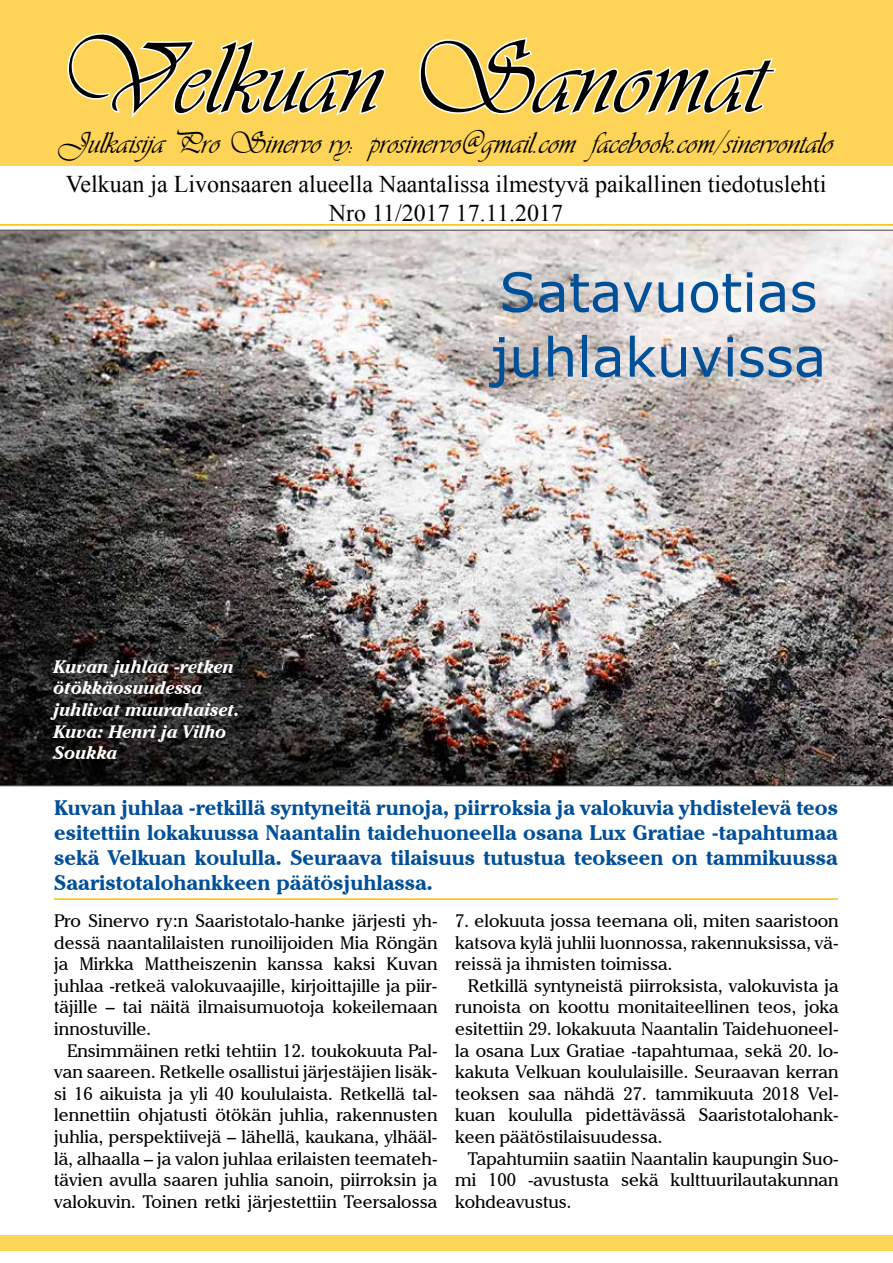
<style>
.page{position:relative;width:893px;height:1263px;background:#fff}
.page>*{position:absolute;margin:0;border:0;box-sizing:border-box;transform-origin:0 0}
.t1{font:105px "Vivaldii";color:#000}
.t2{font:54px/64.8px "Verdana";color:#004f99}
.t3{font:31.5px "Vivaldii";color:#000}
.t4{font:24px/28.8px "Times New Roman";color:#000;text-align:center}
.t5{font:700 21px/25.2px "Cheltenham IT Cby BT";color:#004f99;text-align:justify}
.t6{font:18px/21.6px "Cheltenham IT Cby BT";color:#000;text-align:justify}
.t7{font:italic 700 18px/21.6px "Cheltenham IT Cby BT";color:#fff}
</style>
<div class="page">
<img style="left:0;top:230px;width:893px;height:556px">
<div style="left:0;top:0;width:893px;height:166px;background:#fdd457"></div>
<svg style="left:67px;top:33px;width:319px;height:85px"></svg>
<svg style="left:419px;top:37px;width:358px;height:79px"></svg>
<hr style="left:0;top:224px;width:893px;height:2px;background:#fcbf00">
<div style="left:0;top:1235px;width:893px;height:16px;background:#fdd457"></div>
<hr style="left:54px;top:898px;width:784px;height:2px;background:#fcbf00">
<h1 class="t1" style="left:54px;top:18px;width:713px">Velkuan Sanomat</h1>
<h3 class="t3" style="left:59px;top:125px;width:776px">Julkaisija Pro Sinervo ry: prosinervo@gmail.com facebook.com/sinervontalo</h3>
<h3 class="t4" style="left:66px;top:169px;width:762px">Velkuan ja Livonsaaren alueella Naantalissa ilmestyvä paikallinen tiedotuslehti<br>Nro 11/2017 17.11.2017</h3>
<p class="t7" style="left:54px;top:655px;width:187px">Kuvan juhlaa -retken ötökkäosuudessa juhlivat muurahaiset.<br>Kuva: Henri ja Vilho<br>Soukka</p>
<h2 class="t2" style="left:490px;top:259px;width:337px">Satavuotias juhlakuvissa</h2>
<p class="t5" style="left:54px;top:794px;width:785px">Kuvan juhlaa -retkillä syntyneitä runoja, piirroksia ja valokuvia yhdistelevä teos esitettiin lokakuussa Naantalin taidehuoneella osana Lux Gratiae -tapahtumaa sekä Velkuan koululla. Seuraava tilaisuus tutustua teokseen on tammikuussa Saaristotalohankkeen päätösjuhlassa.</p>
<p class="t6" style="left:54px;top:909px;width:385px">Pro Sinervo ry:n Saaristotalo-hanke järjesti yh&shy;dessä naantalilaisten runoilijoiden Mia Röngän ja Mirkka Mattheiszenin kanssa kaksi Kuvan juhlaa -retkeä valokuvaajille, kirjoittajille ja piir&shy;täjille – tai näitä ilmaisumuotoja kokeilemaan innostuville.</p>
<p class="t6" style="left:54px;top:1039px;width:385px;text-indent:13px">Ensimmäinen retki tehtiin 12. toukokuuta Pal&shy;van saareen. Retkelle osallistui järjestäjien lisäk&shy;si 16 aikuista ja yli 40 koululaista. Retkellä tal&shy;lennettiin ohjatusti ötökän juhlia, rakennusten juhlia, perspektiivejä – lähellä, kaukana, ylhääl&shy;lä, alhaalla – ja valon juhlaa erilaisten teemateh&shy;tävien avulla saaren juhlia sanoin, piirroksin ja valokuvin. Toinen retki järjestettiin Teersalossa</p>
<p class="t6" style="left:455px;top:909px;width:385px">7. elokuuta jossa teemana oli, miten saaristoon katsova kylä juhlii luonnossa, rakennuksissa, vä&shy;reissä ja ihmisten toimissa.</p>
<p class="t6" style="left:455px;top:974px;width:385px;text-indent:13px">Retkillä syntyneistä piirroksista, valokuvista ja runoista on koottu monitaiteellinen teos, joka esitettiin 29. lokakuuta Naantalin Taidehuoneel&shy;la osana Lux Gratiae -tapahtumaa, sekä 20. lo&shy;kakuta Velkuan koululaisille. Seuraavan kerran teoksen saa nähdä 27. tammikuuta 2018 Vel&shy;kuan koululla pidettävässä Saaristotalohank&shy;keen päätöstilaisuudessa.</p>
<p class="t6" style="left:455px;top:1147px;width:385px;text-indent:13px">Tapahtumiin saatiin Naantalin kaupungin Suo&shy;mi 100 -avustusta sekä kulttuurilautakunnan kohdeavustus.</p>
</div>
